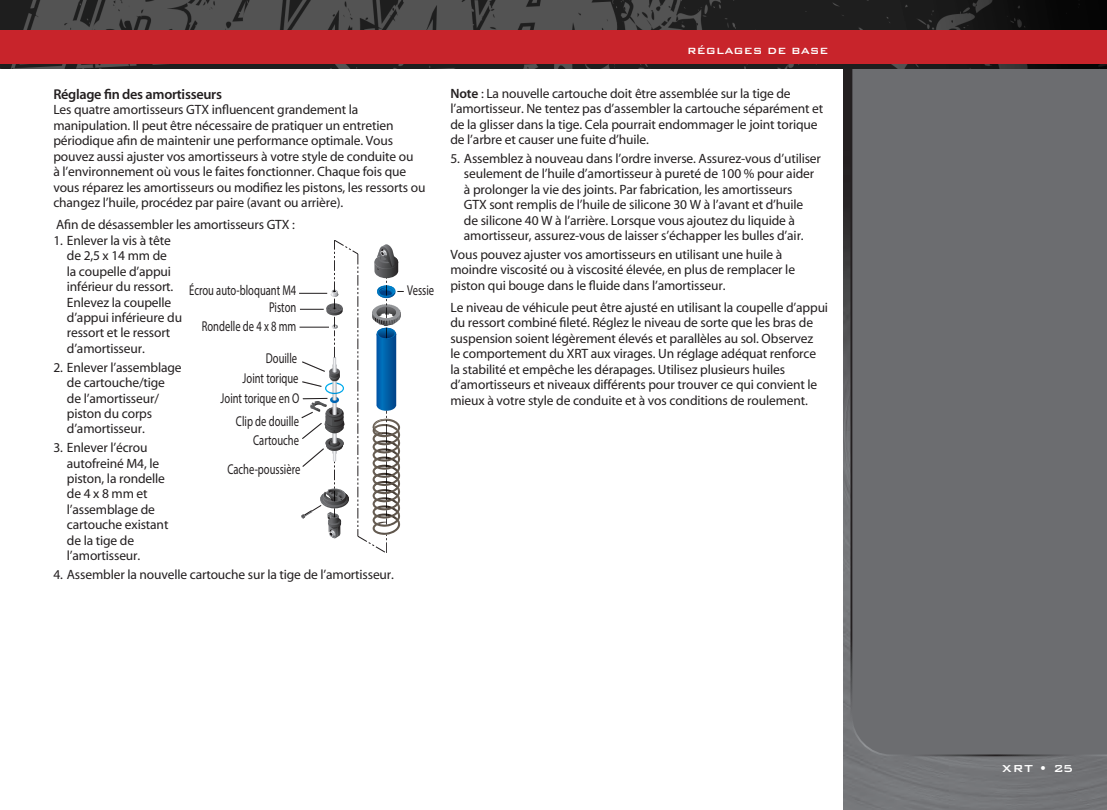
<style>
.page{position:relative;width:1107px;height:810px;background:#fff}
.page>*{position:absolute;margin:0;border:0;box-sizing:border-box;transform-origin:0 0}
.t1{font:14.25px "Myriad Pro";color:#231f20;scale:.74 1}
.t2{font:600 14.25px "Myriad";letter-spacing:-.02em;color:#231f20}
.t3{font:13.5px/15.5px "Myriad";letter-spacing:-.01em;color:#231f20}
.t4{font:13.5px "Bank Gothic Medium BT";color:#fff}
.t5{font:12px "Bank Gothic Medium BT";color:#fff}
.s1{font-weight:600}
</style>
<div class="page">
<img style="left:844px;top:68px;width:263px;height:742px">
<div style="left:850px;top:68px;width:257px;height:689px;background:#6c6d70"></div>
<img style="left:0;top:0;width:1107px;height:68px">
<div style="left:0;top:30px;width:1107px;height:34px;background:#c8242b"></div>
<svg style="left:299px;top:240px;width:105px;height:313px"></svg>
<p class="t2" style="left:53px;top:87px;width:170px">Réglage fin des amortisseurs</p>
<p class="t3" style="left:53px;top:103px;width:374px">Les quatre amortisseurs GTX influencent grandement la manipulation. Il peut être nécessaire de pratiquer un entretien périodique afin de maintenir une performance optimale. Vous pouvez aussi ajuster vos amortisseurs à votre style de conduite ou<br>à l’environnement où vous le faites fonctionner. Chaque fois que vous réparez les amortisseurs ou modifiez les pistons, les ressorts ou changez l’huile, procédez par paire (avant ou arrière).</p>
<p class="t3" style="left:56px;top:218px;width:240px">Afin de désassembler les amortisseurs GTX :</p>
<p class="t3" style="left:67px;top:233px;width:117px;text-indent:-14px">1. Enlever la vis à tête de 2,5 x 14 mm de<br>la coupelle d’appui inférieur du ressort.<br>Enlevez la coupelle d’appui inférieure du ressort et le ressort d’amortisseur.</p>
<p class="t3" style="left:67px;top:360px;width:116px;text-indent:-14px">2. Enlever l’assemblage de cartouche/tige de l’amortisseur/ piston du corps d’amortisseur.</p>
<p class="t3" style="left:67px;top:440px;width:103px;text-indent:-14px">3. Enlever l’écrou autofreiné M4, le piston, la rondelle de 4x8mm et l’assemblage de cartouche existant de la tige de l’amortisseur.</p>
<p class="t3" style="left:53px;top:567px;width:342px">4. Assembler la nouvelle cartouche sur la tige de l’amortisseur.</p>
<p class="t1" style="left:189px;top:282px;width:146px">Écrou auto-bloquant M4</p>
<p class="t1" style="left:407px;top:282px;width:38px">Vessie</p>
<p class="t1" style="left:269px;top:299px;width:38px">Piston</p>
<p class="t1" style="left:202px;top:317px;width:129px">Rondelle de 4 x 8 mm</p>
<p class="t1" style="left:266px;top:349px;width:44px">Douille</p>
<p class="t1" style="left:243px;top:369px;width:77px">Joint torique</p>
<p class="t1" style="left:221px;top:389px;width:108px">Joint torique en O</p>
<p class="t1" style="left:236px;top:412px;width:87px">Clip de douille</p>
<p class="t1" style="left:253px;top:431px;width:63px">Cartouche</p>
<p class="t1" style="left:227px;top:461px;width:100px">Cache-poussière</p>
<p class="t5" style="left:687px;top:45px;width:143px">RÉGLAGES DE BASE</p>
<p class="t3" style="left:450px;top:86px;width:374px"><span class="s1">Note</span> : La nouvelle cartouche doit être assemblée sur la tige de l’amortisseur. Ne tentez pas d’assembler la cartouche séparément et de la glisser dans la tige. Cela pourrait endommager le joint torique de l’arbre et causer une fuite d’huile.</p>
<p class="t3" style="left:464px;top:151px;width:359px;text-indent:-14px">5. Assemblez à nouveau dans l’ordre inverse. Assurez-vous d’utiliser seulement de l’huile d’amortisseur à pureté de 100 % pour aider à prolonger la vie des joints. Par fabrication, les amortisseurs<br>GTX sont remplis de l’huile de silicone 30 W à l’avant et d’huile de silicone 40 W à l’arrière. Lorsque vous ajoutez du liquide à amortisseur, assurez-vous de laisser s’échapper les bulles d’air.</p>
<p class="t3" style="left:450px;top:247px;width:346px">Vous pouvez ajuster vos amortisseurs en utilisant une huile à moindre viscosité ou à viscosité élevée, en plus de remplacer le piston qui bouge dans le fluide dans l’amortisseur.</p>
<p class="t3" style="left:450px;top:300px;width:379px">Le niveau de véhicule peut être ajusté en utilisant la coupelle d’appui du ressort combiné fileté. Réglez le niveau de sorte que les bras de suspension soient légèrement élevés et parallèles au sol. Observez<br>le comportement du XRT aux virages. Un réglage adéquat renforce la stabilité et empêche les dérapages. Utilisez plusieurs huiles d’amortisseurs et niveaux différents pour trouver ce qui convient le mieux à votre style de conduite et à vos conditions de roulement.</p>
<p class="t4" style="left:1002px;top:761px;width:73px">XRT • 25</p>
</div>
